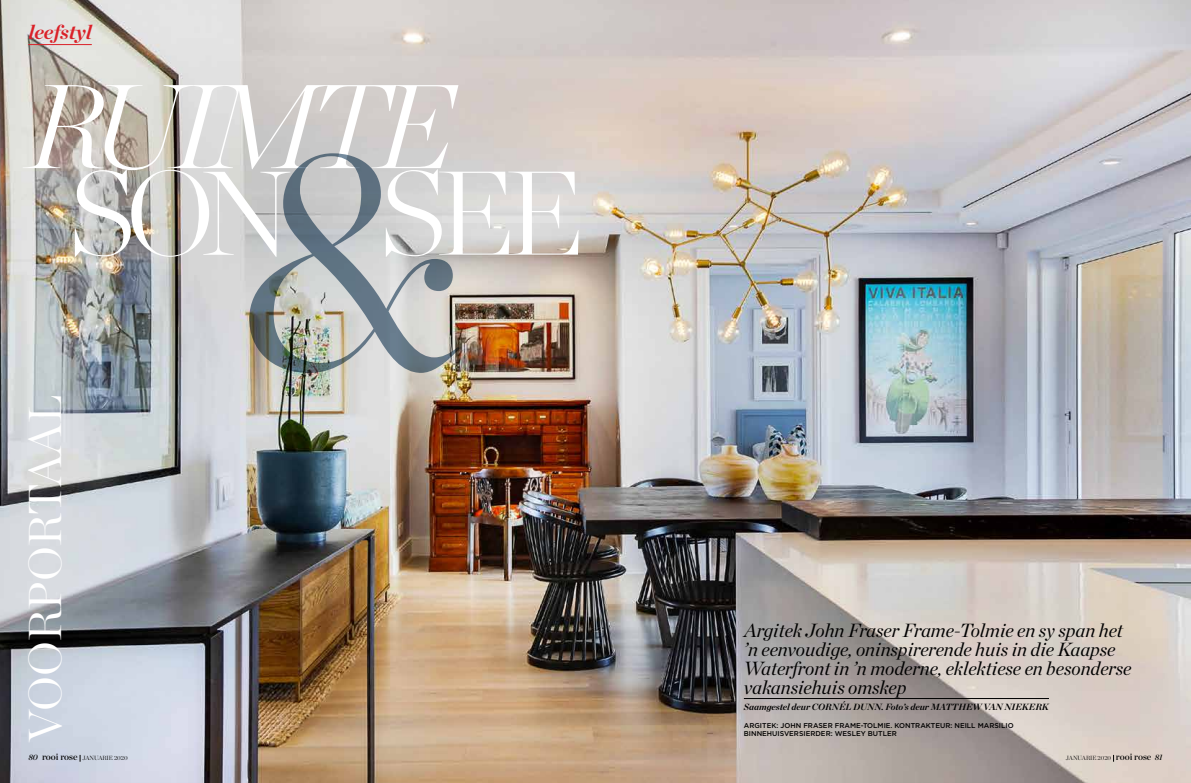
<style>
.page{position:relative;width:1191px;height:783px;background:#fff}
.page>*{position:absolute;margin:0;border:0;box-sizing:border-box;transform-origin:0 0}
.t1{font:200 321.6px "Chronicle Display";color:#748b9e}
.t2{font:200 119px "Chronicle Display";letter-spacing:-.09em;color:#fff}
.t3{font:italic 200 119px "Chronicle Display";letter-spacing:-.085em;color:#fff}
.t4{font:300 46px "Chronicle Display";color:#fff}
.t5{font:italic 700 20px "Chronicle Display";color:#da2128}
.t6{font:italic 19px/19px "Chronicle Display";color:#000}
.t7{font:italic 700 9px "Chronicle Display";color:#000}
.t8{font:500 7px/8px "Gotham";color:#000}
.t9{font:300 6px "Chronicle Display";color:#000}
.s1{font-family:"Chronicle Display Semi";font-weight:400;font-style:italic;font-size:8px}
.s2{font-family:"Chronicle Display Semi";font-weight:400;font-size:9.4px}
</style>
<div class="page">
<img style="left:0;top:0;width:1191px;height:782px">
<hr style="left:744px;top:698px;width:305px;height:1px;background:#000">
<hr style="left:28px;top:44px;width:64px;height:1px;background:#da2128">
<p class="t5" style="left:28px;top:15px;width:66px">leefstyl</p>
<h2 class="t3" style="left:28px;top:34px;width:426px">RUIMTE</h2>
<h1 class="t1" style="left:230px;top:11px;width:238px">&amp;</h1>
<h2 class="t2" style="left:68px;top:123px;width:517px">SON SEE</h2>
<h3 class="t4" style="left:10px;top:741px;width:348px;rotate:-90deg">VOORPORTAAL</h3>
<p class="t6" style="left:744px;top:618px;width:389px">Argitek John Fraser Frame-Tolmie en sy span het ’n eenvoudige, oninspirerende huis in die Kaapse Waterfront in ’n moderne, eklektiese en besonderse vakansiehuis omskep</p>
<p class="t7" style="left:744px;top:699px;width:306px">Saamgestel deur Cornél Dunn. Foto’s deur Matthew van Niekerk</p>
<p class="t8" style="left:744px;top:720px;width:271px">ARGITEK: JOHN FRASER FRAME-TOLMIE. KONTRAKTEUR: N EILL MARSILIO<br>BINNEHUISVERSIERDER: WESLEY BUTLER</p>
<p class="t9" style="left:28px;top:753px;width:101px"><span class="s1">80</span> <span class="s2">rooi rose</span> JANUARIE 2020</p>
<p class="t9" style="left:1066px;top:753px;width:98px">JANUARIE 2020 <span class="s2">rooi rose</span> <span class="s1">81</span></p>
</div>
